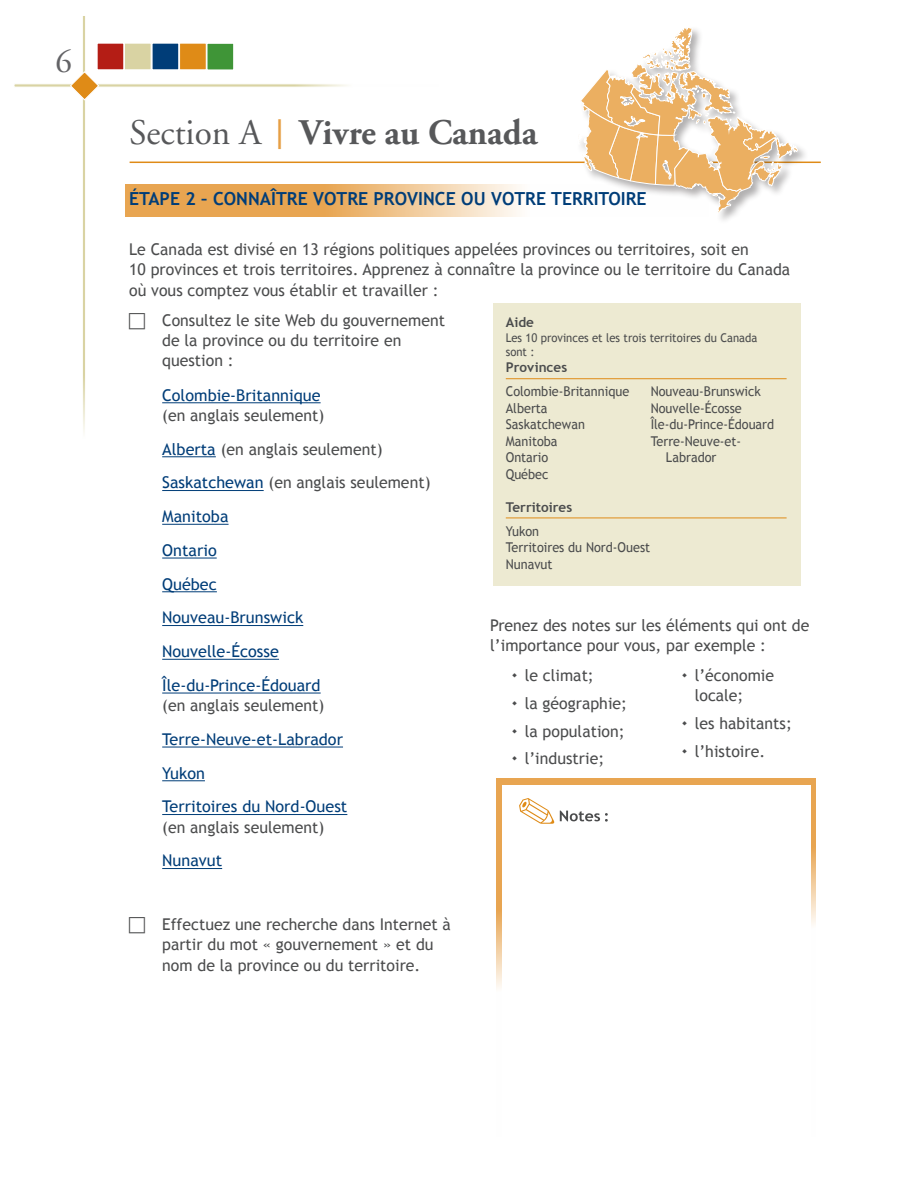
<style>
.page{position:relative;width:918px;height:1188px;background:#fff}
.page>*{position:absolute;margin:0;border:0;box-sizing:border-box;transform-origin:0 0}
.t1{font:700 36px "Adobe Garamond Pro";color:#57585a}
.t2{font:33px "Adobe Garamond Pro";color:#636366}
.Steps{font:700 18px "Trebuchet MS";color:#003d78}
.Body{font:16.2px/20.2px "Trebuchet MS";color:#4b4c4d}
.Body-2{font:16.2px/20.2px "Trebuchet MS";color:#003d78}
.help_body{font:13.5px/16.5px "Trebuchet MS";color:#4b4c4d;scale:.94 1}
.Help{font:700 13.5px "Trebuchet MS";color:#4b4c4d}
.Help-2{font:12px/14.4px "Trebuchet MS";color:#4b4c4d;scale:.94 1}
.s1{font-family:"Adobe Garamond";font-weight:400}
.s2{font-family:"Trebuchet MS";font-weight:400;color:#e69f45}
.s3{color:#4b4c4d}
.s4{color:#003d78}
</style>
<div class="page">
<div style="left:97px;top:43px;width:27px;height:27px;background:#b41d15"></div>
<div style="left:124px;top:43px;width:27px;height:27px;background:#d9d3a3;border:1px solid #fff"></div>
<div style="left:152px;top:43px;width:27px;height:27px;background:#003d78"></div>
<div style="left:179px;top:43px;width:28px;height:27px;background:#df8b17;border:1px solid #fff"></div>
<div style="left:207px;top:43px;width:27px;height:27px;background:#3f9537;border:1px solid #fff"></div>
<svg style="left:14px;top:84px;width:333px;height:3px"></svg>
<svg style="left:83px;top:16px;width:2px;height:416px"></svg>
<svg style="left:69px;top:70px;width:31px;height:31px"></svg>
<hr style="left:130px;top:162px;width:691px;height:1px;background:#df8b17">
<div style="left:577px;top:26px;width:232px;height:199px;background:#fff"></div>
<svg style="left:577px;top:28px;width:221px;height:186px"></svg>
<svg style="left:125px;top:184px;width:583px;height:33px"></svg>
<hr style="left:162px;top:402px;width:159px;height:1px;background:#003d78">
<hr style="left:162px;top:456px;width:54px;height:1px;background:#003d78">
<hr style="left:162px;top:490px;width:102px;height:1px;background:#003d78">
<hr style="left:162px;top:524px;width:67px;height:1px;background:#003d78">
<hr style="left:162px;top:558px;width:55px;height:1px;background:#003d78">
<hr style="left:162px;top:591px;width:55px;height:1px;background:#003d78">
<hr style="left:162px;top:625px;width:141px;height:1px;background:#003d78">
<hr style="left:162px;top:659px;width:117px;height:1px;background:#003d78">
<hr style="left:162px;top:693px;width:159px;height:1px;background:#003d78">
<hr style="left:162px;top:747px;width:181px;height:1px;background:#003d78">
<hr style="left:162px;top:780px;width:43px;height:1px;background:#003d78">
<hr style="left:162px;top:814px;width:185px;height:1px;background:#003d78">
<hr style="left:162px;top:868px;width:60px;height:1px;background:#003d78">
<div style="left:493px;top:303px;width:308px;height:283px;background:#edead2"></div>
<hr style="left:506px;top:378px;width:281px;height:1px;background:#df8b17">
<hr style="left:506px;top:518px;width:281px;height:1px;background:#df8b17">
<svg style="left:497px;top:778px;width:319px;height:210px;fill:#e8a551"></svg>
<div style="left:502px;top:785px;width:309px;height:355px;background:#fff"></div>
<svg style="left:519px;top:798px;width:35px;height:26px"></svg>
<svg style="left:560px;top:811px;width:48px;height:11px"></svg>
<h2 class="t2" style="left:56px;top:42px;width:18px">6</h2>
<h1 class="t1" style="left:130px;top:111px;width:409px"><span class="s1">Section A</span> <span class="s2">|</span> Vivre au Canada</h1>
<p class="Steps" style="left:129px;top:187px;width:519px">ÉTAPE 2 – CONNAÎTRE VOTRE PROVINCE OU VOTRE TERRITOIRE</p>
<p class="Body" style="left:129px;top:240px;width:663px">Le Canada est divisé en 13 régions politiques appelées provinces ou territoires, soit en<br>10 provinces et trois territoires. Apprenez à connaître la province ou le territoire du Canada où vous comptez vous établir et travailler :</p>
<p class="Body" style="left:162px;top:310px;width:284px">Consultez le site Web du gouvernement de la province ou du territoire en question :</p>
<p class="Body-2" style="left:162px;top:385px;width:164px">Colombie-Britannique <span class="s3">(en anglais seulement)</span></p>
<p class="Body" style="left:162px;top:439px;width:222px"><span class="s4">Alberta</span> (en anglais seulement)</p>
<p class="Body" style="left:162px;top:473px;width:270px"><span class="s4">Saskatchewan</span> (en anglais seulement)</p>
<p class="Body-2" style="left:162px;top:507px;width:68px">Manitoba</p>
<p class="Body-2" style="left:162px;top:540px;width:56px">Ontario</p>
<p class="Body-2" style="left:162px;top:574px;width:56px">Québec</p>
<p class="Body-2" style="left:162px;top:608px;width:143px">Nouveau-Brunswick</p>
<p class="Body-2" style="left:162px;top:642px;width:118px">Nouvelle-Écosse</p>
<p class="Body-2" style="left:162px;top:675px;width:164px">Île-du-Prince-Édouard <span class="s3">(en anglais seulement)</span></p>
<p class="Body-2" style="left:162px;top:729px;width:182px">Terre-Neuve-et-Labrador</p>
<p class="Body-2" style="left:162px;top:763px;width:44px">Yukon</p>
<p class="Body-2" style="left:162px;top:797px;width:187px">Territoires du Nord-Ouest <span class="s3">(en anglais seulement)</span></p>
<p class="Body-2" style="left:162px;top:851px;width:61px">Nunavut</p>
<p class="Help" style="left:506px;top:314px;width:30px">Aide</p>
<p class="Help-2" style="left:506px;top:330px;width:269px">Les 10 provinces et les trois territoires du Canada sont :</p>
<p class="Help" style="left:506px;top:359px;width:63px">Provinces</p>
<p class="help_body" style="left:506px;top:384px;width:133px">Colombie-Britannique</p>
<p class="help_body" style="left:506px;top:400px;width:46px">Alberta</p>
<p class="help_body" style="left:506px;top:417px;width:86px">Saskatchewan</p>
<p class="help_body" style="left:506px;top:433px;width:57px">Manitoba</p>
<p class="help_body" style="left:506px;top:449px;width:47px">Ontario</p>
<p class="help_body" style="left:506px;top:466px;width:47px">Québec</p>
<p class="help_body" style="left:651px;top:383px;width:119px">Nouveau-Brunswick</p>
<p class="help_body" style="left:651px;top:400px;width:98px">Nouvelle-Écosse</p>
<p class="help_body" style="left:651px;top:416px;width:133px">Île-du-Prince-Édouard</p>
<p class="help_body" style="left:666px;top:433px;width:82px;text-indent:-15px">Terre-Neuve-et-<br>Labrador</p>
<p class="Help" style="left:506px;top:498px;width:68px">Territoires</p>
<p class="help_body" style="left:506px;top:523px;width:37px">Yukon</p>
<p class="help_body" style="left:506px;top:539px;width:155px">Territoires du Nord-Ouest</p>
<p class="help_body" style="left:506px;top:556px;width:51px">Nunavut</p>
<p class="Body" style="left:490px;top:615px;width:321px">Prenez des notes sur les éléments qui ont de l’importance pour vous, par exemple :</p>
<p class="Body" style="left:525px;top:665px;width:71px">le climat;</p>
<p class="Body" style="left:525px;top:693px;width:104px">la géographie;</p>
<p class="Body" style="left:525px;top:721px;width:101px">la population;</p>
<p class="Body" style="left:525px;top:749px;width:81px">l’industrie;</p>
<p class="Body" style="left:695px;top:665px;width:81px">l’économie locale;</p>
<p class="Body" style="left:695px;top:713px;width:99px">les habitants;</p>
<p class="Body" style="left:695px;top:741px;width:72px">l’histoire.</p>
<p class="Body" style="left:162px;top:915px;width:290px">Effectuez une recherche dans Internet à partir du mot « gouvernement » et du nom de la province ou du territoire.</p>
</div>
